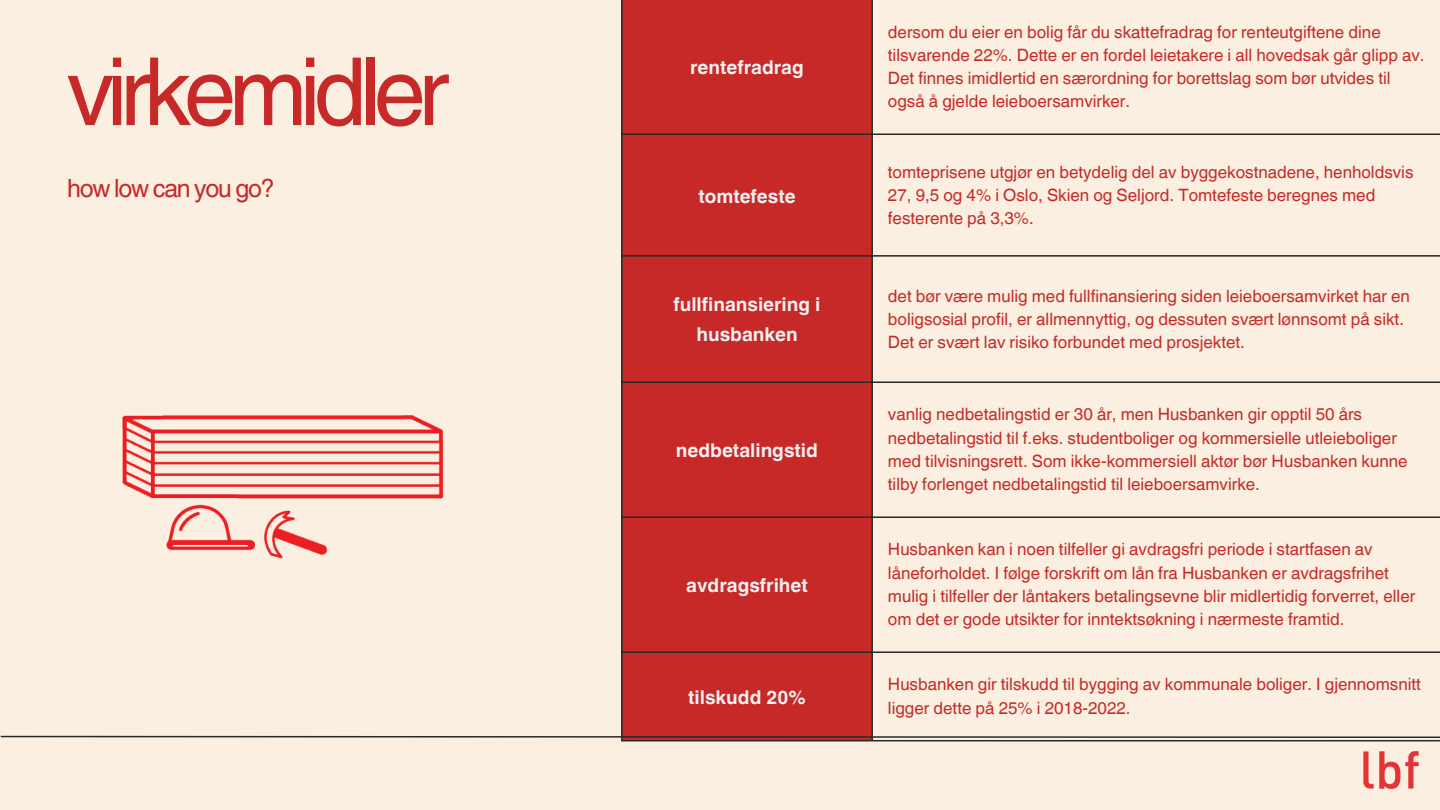
<style>
.page{position:relative;width:1440px;height:810px;background:#faefe0}
.page>*{position:absolute;margin:0;border:0;box-sizing:border-box;transform-origin:0 0}
.t1{font:94px "Helvetica World";letter-spacing:-.075em;color:#c62928}
.t2{font:25px "Helvetica World";letter-spacing:-.05em;color:#c62928}
.t3{font:700 19px/29.2px "Helvetica World";color:#f1f0f0;text-align:center}
.t4{font:17px/23.2px "Helvetica World";color:#c62928}
</style>
<div class="page">
<div style="left:623px;top:0;width:248px;height:740px;background:#c62928"></div>
<hr style="left:621px;top:0;width:2px;height:740px;background:#282a29">
<hr style="left:871px;top:0;width:2px;height:740px;background:#282a29">
<hr style="left:621px;top:134px;width:819px;height:1px;background:#282a29">
<hr style="left:621px;top:255px;width:819px;height:2px;background:#282a29">
<hr style="left:621px;top:381px;width:819px;height:2px;background:#282a29">
<hr style="left:621px;top:516px;width:819px;height:2px;background:#282a29">
<hr style="left:621px;top:651px;width:819px;height:2px;background:#282a29">
<hr style="left:621px;top:740px;width:819px;height:1px;background:#282a29">
<svg style="left:0;top:735px;width:1440px;height:4px"></svg>
<img style="left:122px;top:415px;width:322px;height:144px">
<img style="left:1363px;top:751px;width:56px;height:38px">
<h1 class="t1" style="left:67px;top:37px;width:384px">virkemidler</h1>
<p class="t2" style="left:67px;top:174px;width:209px">how low can you go?</p>
<p class="t3" style="left:690px;top:51px;width:115px">rentefradrag</p>
<p class="t3" style="left:698px;top:179px;width:99px">tomtefeste</p>
<p class="t4" style="left:888px;top:20px;width:538px">dersom du eier en bolig får du skattefradrag for renteutgiftene dine tilsvarende 22%. Dette er en fordel leietakere i all hovedsak går glipp av.<br>Det finnes imidlertid en særordning for borettslag som bør utvides til også å gjelde leieboersamvirker.</p>
<p class="t4" style="left:888px;top:160px;width:527px">tomteprisene utgjør en betydelig del av byggekostnadene, henholdsvis<br>27, 9,5 og 4% i Oslo, Skien og Seljord. Tomtefeste beregnes med festerente på 3,3%.</p>
<p class="t3" style="left:673px;top:288px;width:149px">fullfinansiering i husbanken</p>
<p class="t4" style="left:888px;top:284px;width:524px">det bør være mulig med fullfinansiering siden leieboersamvirket har en boligsosial profil, er allmennyttig, og dessuten svært lønnsomt på sikt.<br>Det er svært lav risiko forbundet med prosjektet.</p>
<p class="t3" style="left:676px;top:434px;width:144px">nedbetalingstid</p>
<p class="t3" style="left:686px;top:569px;width:123px">avdragsfrihet</p>
<p class="t4" style="left:888px;top:403px;width:521px">vanlig nedbetalingstid er 30 år, men Husbanken gir opptil 50 års nedbetalingstid til f.eks. studentboliger og kommersielle utleieboliger med tilvisningsrett. Som ikke-kommersiell aktør bør Husbanken kunne tilby forlenget nedbetalingstid til leieboersamvirke.</p>
<p class="t4" style="left:888px;top:538px;width:529px">Husbanken kan i noen tilfeller gi avdragsfri periode i startfasen av låneforholdet. I følge forskrift om lån fra Husbanken er avdragsfrihet mulig i tilfeller der låntakers betalingsevne blir midlertidig forverret, eller om det er gode utsikter for inntektsøkning i nærmeste framtid.</p>
<p class="t3" style="left:688px;top:681px;width:119px">tilskudd 20%</p>
<p class="t4" style="left:888px;top:673px;width:534px">Husbanken gir tilskudd til bygging av kommunale boliger. I gjennomsnitt ligger dette på 25% i 2018-2022.</p>
</div>
